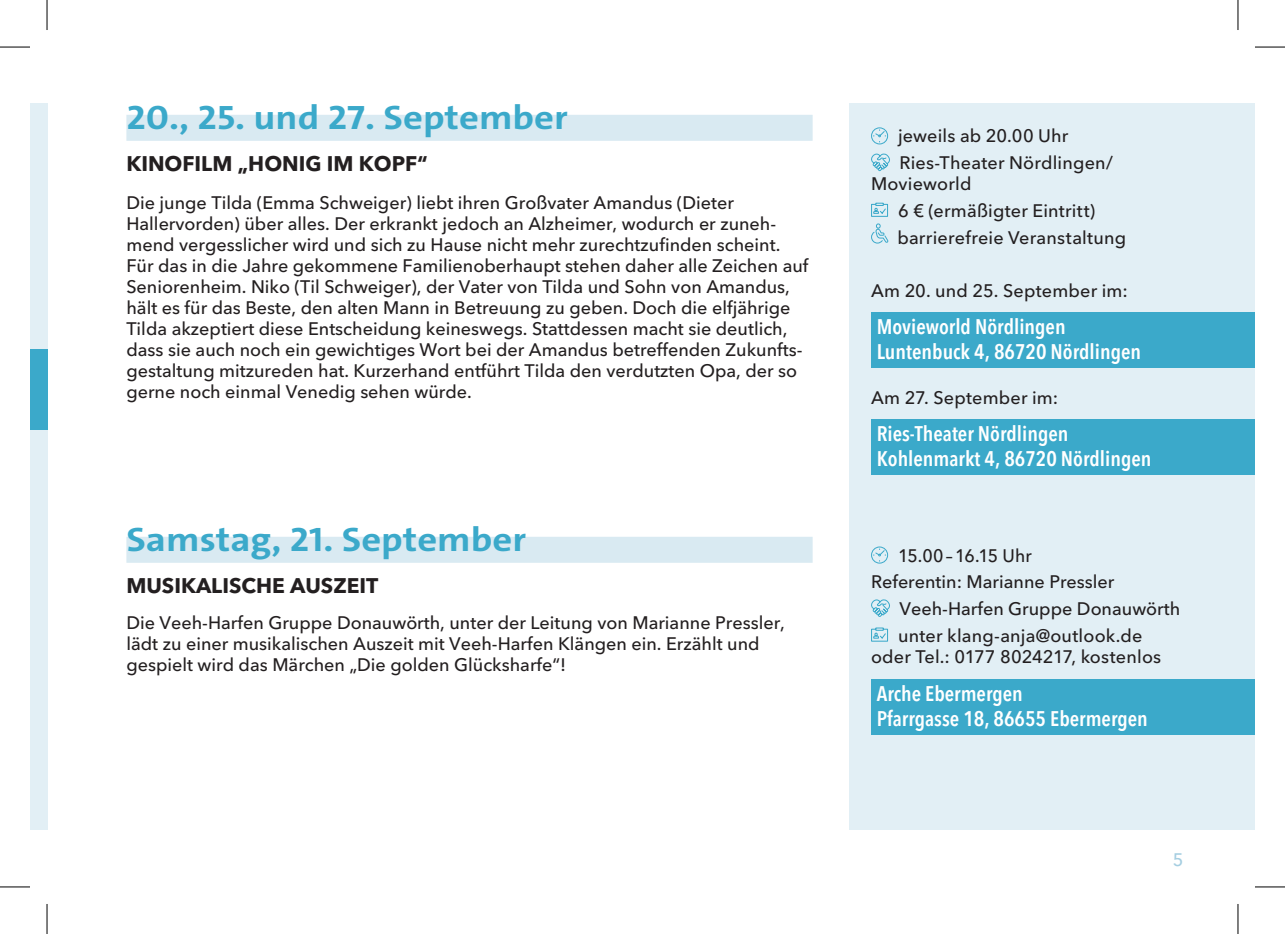
<style>
.page{position:relative;width:1285px;height:934px;background:#fff}
.page>*{position:absolute;margin:0;border:0;box-sizing:border-box;transform-origin:0 0}
.t1{font:700 34px "The Sans C4 s";color:#3ba9ca;scale:1.14 1}
.t2{font:600 condensed 21px/25.2px "Avenir Next LT Pro";color:#fff}
.t3{font:700 21px "Avenir Next LT Pro";color:#231f20}
.t4{font:500 18px/21px "Avenir Next LT Pro";color:#231f20}
.t5{font:500 18px "Avenir Next LT Pro";letter-spacing:-.02em;color:#231f20}
.t6{font:500 18px "Avenir Next LT Pro";color:#a5cee1}
</style>
<div class="page">
<div style="left:30px;top:104px;width:17px;height:725px;background:#e2eff5"></div>
<div style="left:30px;top:349px;width:17px;height:81px;background:#3ba9ca"></div>
<div style="left:849px;top:104px;width:406px;height:725px;background:#e2eff5"></div>
<svg style="left:871px;top:127px;width:17px;height:18px"></svg>
<svg style="left:871px;top:153px;width:19px;height:19px"></svg>
<svg style="left:871px;top:202px;width:17px;height:15px"></svg>
<svg style="left:871px;top:223px;width:18px;height:21px"></svg>
<div style="left:871px;top:312px;width:384px;height:55px;background:#3ba9ca"></div>
<div style="left:871px;top:419px;width:384px;height:55px;background:#3ba9ca"></div>
<svg style="left:871px;top:546px;width:17px;height:18px"></svg>
<svg style="left:871px;top:599px;width:19px;height:18px"></svg>
<svg style="left:871px;top:627px;width:17px;height:15px"></svg>
<div style="left:871px;top:679px;width:384px;height:55px;background:#3ba9ca"></div>
<div style="left:126px;top:115px;width:686px;height:26px;background:#d9eaf2"></div>
<div style="left:126px;top:536px;width:686px;height:26px;background:#d9eaf2"></div>
<hr style="left:0;top:47px;width:30px;height:1px;background:#000">
<hr style="left:1255px;top:47px;width:30px;height:1px;background:#000">
<hr style="left:0;top:886px;width:30px;height:1px;background:#000">
<hr style="left:1255px;top:886px;width:30px;height:1px;background:#000">
<hr style="left:47px;top:0;width:1px;height:30px;background:#000">
<hr style="left:47px;top:903px;width:1px;height:30px;background:#000">
<hr style="left:1237px;top:0;width:1px;height:30px;background:#000">
<hr style="left:1237px;top:903px;width:1px;height:30px;background:#000">
<h1 class="t1" style="left:126px;top:96px;width:389px">20., 25. und 27. September</h1>
<p class="t3" style="left:126px;top:151px;width:303px">KINOFILM „HONIG IM KOPF“</p>
<p class="t4" style="left:126px;top:192px;width:683px">Die junge Tilda (Emma Schweiger) liebt ihren Großvater Amandus (Dieter Hallervorden) über alles. Der erkrankt jedoch an Alzheimer, wodurch er zuneh&shy;mend vergesslicher wird und sich zu Hause nicht mehr zurechtzufinden scheint.<br>Für das in die Jahre gekommene Familienoberhaupt stehen daher alle Zeichen auf Seniorenheim. Niko (Til Schweiger), der Vater von Tilda und Sohn von Amandus, hält es für das Beste, den alten Mann in Betreuung zu geben. Doch die elfjährige Tilda akzeptiert diese Entscheidung keineswegs. Stattdessen macht sie deutlich, dass sie auch noch ein gewichtiges Wort bei der Amandus betreffenden Zukunfts&shy;gestaltung mitzureden hat. Kurzerhand entführt Tilda den verdutzten Opa, der so gerne noch einmal Venedig sehen würde.</p>
<h1 class="t1" style="left:126px;top:517px;width:352px">Samstag, 21. September</h1>
<p class="t3" style="left:126px;top:572px;width:253px">MUSIKALISCHE AUSZEIT</p>
<p class="t4" style="left:126px;top:612px;width:660px">Die Veeh-Harfen Gruppe Donauwörth, unter der Leitung von Marianne Pressler, lädt zu einer musikalischen Auszeit mit Veeh-Harfen Klängen ein. Erzählt und gespielt wird das Märchen „Die golden Glücksharfe“!</p>
<p class="t4" style="left:898px;top:123px;width:216px;line-height:26.6px">jeweils ab 20.00 Uhr<br>Ries-Theater Nördlingen/</p>
<p class="t4" style="left:897px;top:170px;width:230px;line-height:26.6px;text-indent:-26px">Movieworld<br>6 € (ermäßigter Eintritt) barrierefreie Veranstaltung</p>
<p class="t4" style="left:871px;top:280px;width:258px">Am 20. und 25. September im:</p>
<p class="t2" style="left:876px;top:313px;width:266px">Movieworld Nördlingen<br>Luntenbuck 4, 86720 Nördlingen</p>
<p class="t4" style="left:871px;top:387px;width:188px">Am 27. September im:</p>
<p class="t2" style="left:876px;top:420px;width:276px">Ries-Theater Nördlingen<br>Kohlenmarkt 4, 86720 Nördlingen</p>
<p class="t5" style="left:898px;top:544px;width:135px">15.00–16.15 Uhr</p>
<p class="t4" style="left:871px;top:571px;width:245px">Referentin: Marianne Pressler</p>
<p class="t4" style="left:899px;top:598px;width:282px">Veeh-Harfen Gruppe Donauwörth</p>
<p class="t4" style="left:898px;top:624px;width:246px">unter klang-anja@outlook.de</p>
<p class="t4" style="left:871px;top:645px;width:292px">oder Tel.: 0177 8024217, kostenlos</p>
<p class="t2" style="left:876px;top:681px;width:273px">Arche Ebermergen<br>Pfarrgasse 18, 86655 Ebermergen</p>
<p class="t6" style="left:1172px;top:848px;width:12px">5</p>
</div>
